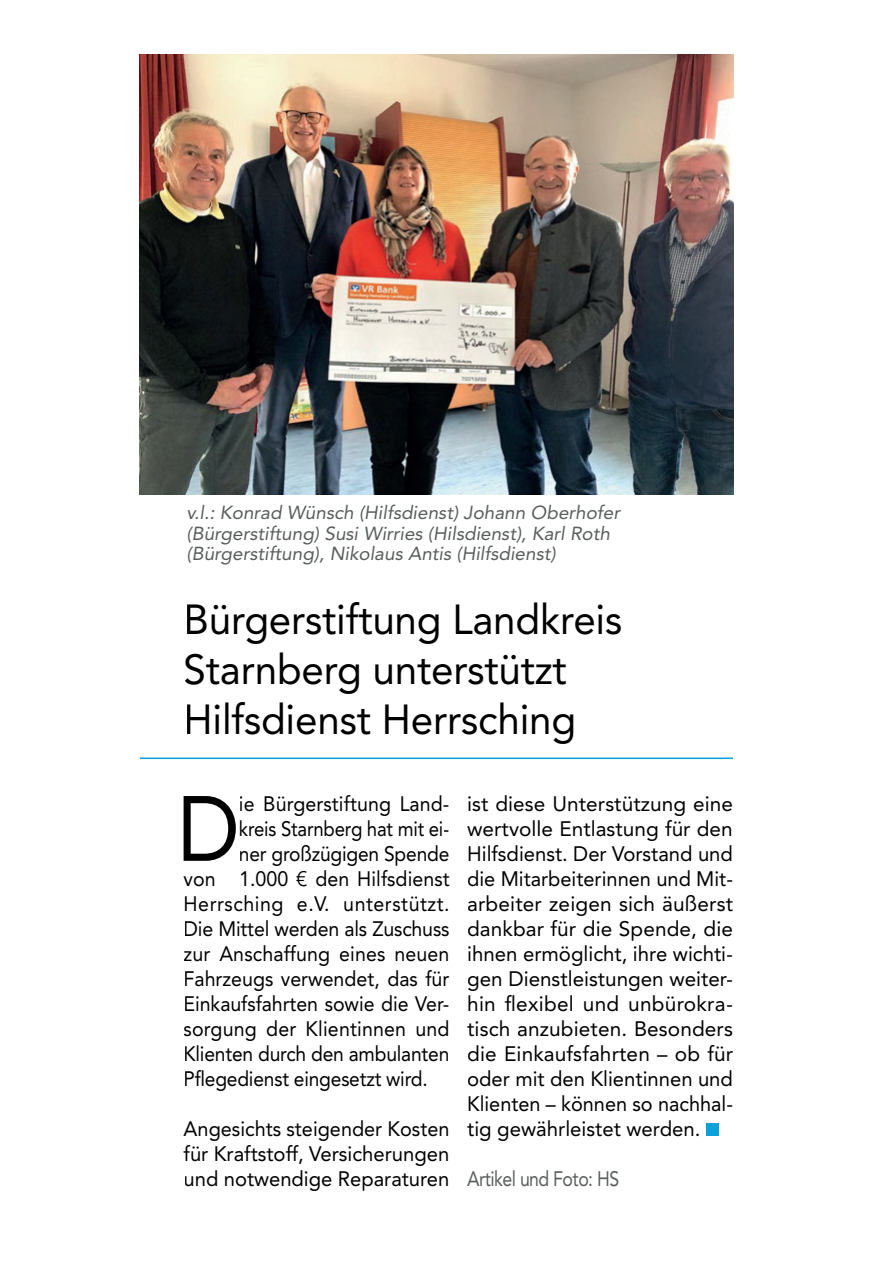
<style>
.page{position:relative;width:893px;height:1263px;background:#fff}
.page>*{position:absolute;margin:0;border:0;box-sizing:border-box;transform-origin:0 0}
.t1{font:91.5px "Avenir LT Std";color:#000001;scale:.92 1}
.t2{font:41.7px/49.9px "Avenir LT Std";letter-spacing:-.005em;color:#000001}
.t3{font:20.85px/25px "Avenir LT Std";color:#000001;text-align:justify}
.t4{font:20.85px "Avenir LT Std";color:#000001;scale:.94 1}
.t5{font:20.85px/25px "Avenir LT Std";color:#000001;text-align:justify;scale:.95 1}
.t6{font:20.85px "Avenir LT Std";color:#000001;scale:.92 1}
.t7{font:20.85px "Avenir LT Std";letter-spacing:.025em;color:#000001;scale:.94 1}
.t8{font:20.85px "Avenir LT Std";color:#000001;scale:.89 1}
.t9{font:20.85px "Avenir LT Std";letter-spacing:-.03em;color:#595d5d;scale:.85 1}
.t10{font:italic 18.75px/20.9px "Avenir LT Std";color:#595d5d}
</style>
<div class="page">
<div style="left:706px;top:1123px;width:13px;height:13px;background:#0da1da"></div>
<hr style="left:140px;top:757px;width:593px;height:2px;background:#0da1da">
<img style="left:139px;top:54px;width:594px;height:441px">
<p class="t10" style="left:187px;top:502px;width:435px">v.l.: Konrad Wünsch (Hilfsdienst) Johann Oberhofer (Bürgerstiftung) Susi Wirries (Hilsdienst), Karl Roth (Bürgerstiftung), Nikolaus Antis (Hilfsdienst)</p>
<h2 class="t2" style="left:184px;top:596px;width:440px">Bürgerstiftung Landkreis<br>Starnberg unterstützt<br>Hilfsdienst Herrsching</h2>
<h1 class="t1" style="left:177px;top:780px;width:69px">D</h1>
<p class="t4" style="left:239px;top:792px;width:225px">ie Bürgerstiftung Land-</p>
<p class="t8" style="left:239px;top:817px;width:238px">kreis Starnberg hat mit ei-</p>
<p class="t6" style="left:239px;top:842px;width:230px">ner großzügigen Spende</p>
<p class="t4" style="left:184px;top:867px;width:284px">von 1.000 € den Hilfsdienst</p>
<p class="t7" style="left:184px;top:892px;width:284px">Herrsching e.V. unterstützt.</p>
<p class="t4" style="left:184px;top:917px;width:284px">Die Mittel werden als Zuschuss</p>
<p class="t4" style="left:184px;top:942px;width:284px">zur Anschaffung eines neuen</p>
<p class="t4" style="left:184px;top:967px;width:284px">Fahrzeugs verwendet, das für</p>
<p class="t4" style="left:184px;top:992px;width:284px">Einkaufsfahrten sowie die Ver-</p>
<p class="t4" style="left:184px;top:1017px;width:284px">sorgung der Klientinnen und</p>
<p class="t6" style="left:184px;top:1042px;width:290px">Klienten durch den ambulanten</p>
<p class="t6" style="left:184px;top:1067px;width:267px">Pflegedienst eingesetzt wird.</p>
<p class="t5" style="left:184px;top:1117px;width:281px">Angesichts steigender Kosten für Kraftstoff, Versicherungen und notwendige Reparaturen</p>
<p class="t3" style="left:467px;top:792px;width:267px">ist diese Unterstützung eine wertvolle Entlastung für den Hilfsdienst. Der Vorstand und die Mitarbeiterinnen und Mit&shy;arbeiter zeigen sich äußerst dankbar für die Spende, die ihnen ermöglicht, ihre wichti&shy;gen Dienstleistungen weiter&shy;hin flexibel und unbürokra&shy;tisch anzubieten. Besonders die Einkaufsfahrten – ob für oder mit den Klientinnen und Klienten – können so nachhal&shy;tig gewährleistet werden.</p>
<p class="t9" style="left:467px;top:1167px;width:180px">Artikel und Foto: HS</p>
</div>
